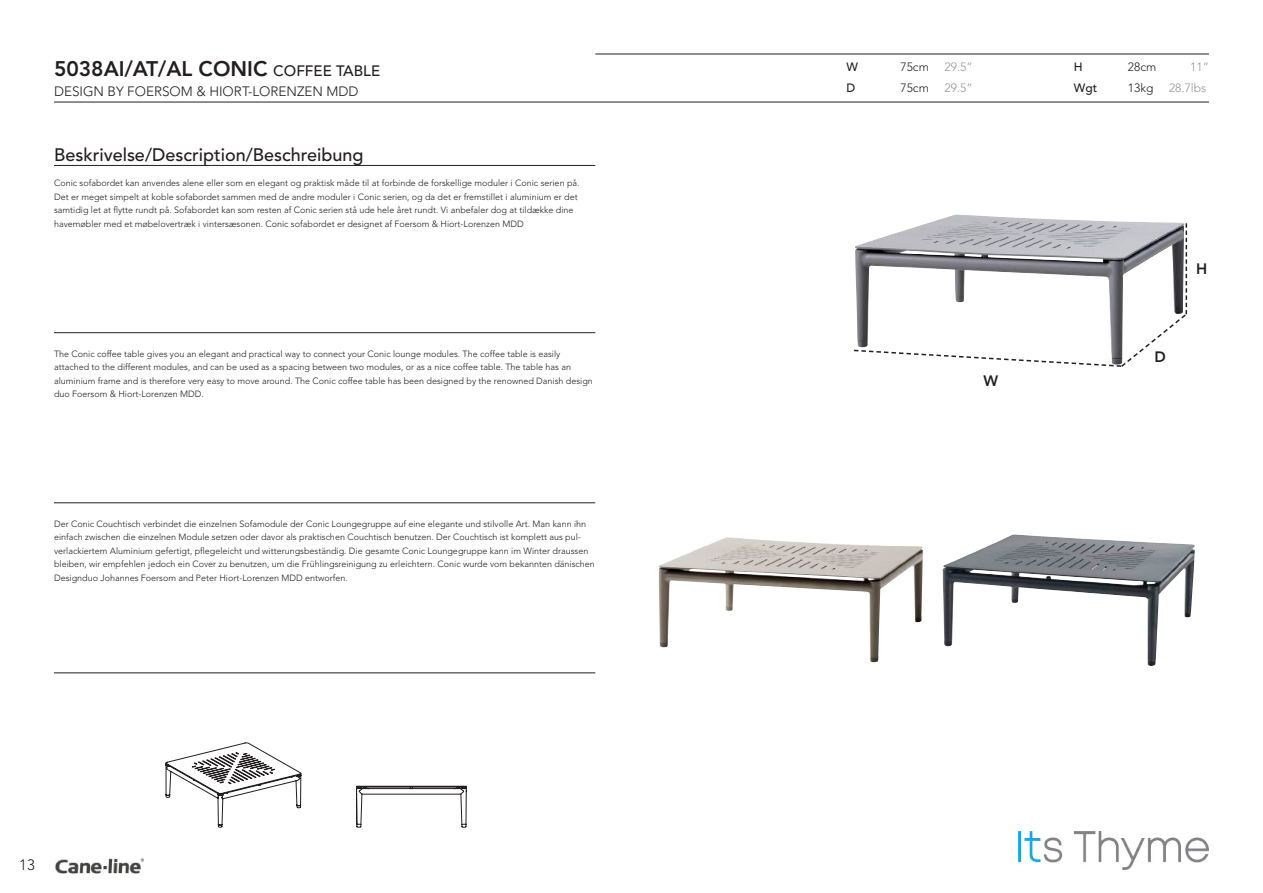
<style>
.page{position:relative;width:1263px;height:893px;background:#fff}
.page>*{position:absolute;margin:0;border:0;box-sizing:border-box;transform-origin:0 0}
.t1{font:800 21px "Avenir LT Pro";color:#231f20}
.t2{font:500 18px "Avenir LT Pro";color:#231f20}
.t3{font:800 15px "Avenir LT Pro";color:#231f20}
.t4{font:300 15px "Avenir LT Pro";color:#231f20}
.t5{font:300 13.5px "Avenir LT Pro";color:#231f20}
.t6{font:300 12px "Avenir LT Pro";color:#939598}
.t7{font:300 12px "Avenir LT Pro";color:#231f20}
.t8{font:500 12px "Avenir LT Pro";color:#231f20}
.t9{font:300 9px/13.5px "Avenir LT Pro";color:#231f20}
.s1{font-weight:500;font-size:15px}
</style>
<div class="page">
<hr style="left:54px;top:102px;width:1155px;height:1px;background:#231f20">
<hr style="left:595px;top:54px;width:614px;height:1px;background:#231f20">
<hr style="left:54px;top:165px;width:541px;height:1px;background:#231f20">
<hr style="left:54px;top:332px;width:541px;height:1px;background:#231f20">
<hr style="left:54px;top:502px;width:541px;height:1px;background:#231f20">
<hr style="left:54px;top:672px;width:541px;height:1px;background:#231f20">
<img style="left:942px;top:535px;width:253px;height:131px">
<img style="left:929px;top:215px;width:254px;height:8px">
<svg style="left:853px;top:223px;width:334px;height:144px"></svg>
<svg style="left:165px;top:742px;width:137px;height:86px"></svg>
<svg style="left:356px;top:785px;width:111px;height:43px"></svg>
<img style="left:658px;top:537px;width:265px;height:125px">
<img style="left:55px;top:858px;width:88px;height:16px">
<img style="left:1018px;top:831px;width:190px;height:39px">
<h1 class="t1" style="left:54px;top:56px;width:328px">5038AI/AT/AL CONIC <span class="s1">COFFEE TABLE</span></h1>
<h3 class="t5" style="left:54px;top:83px;width:306px">DESIGN BY FOERSOM &amp; HIORT-LORENZEN MDD</h3>
<h2 class="t2" style="left:54px;top:144px;width:311px">Beskrivelse/Description/Beschreibung</h2>
<p class="t9" style="left:54px;top:177px;width:527px">Conic sofabordet kan anvendes alene eller som en elegant og praktisk måde til at forbinde de forskellige moduler i Conic serien på.<br>Det er meget simpelt at koble sofabordet sammen med de andre moduler i Conic serien, og da det er fremstillet i aluminium er det samtidig let at flytte rundt på. Sofabordet kan som resten af Conic serien stå ude hele året rundt. Vi anbefaler dog at tildække dine havemøbler med et møbelovertræk i vintersæsonen. Conic sofabordet er designet af Foersom &amp; Hiort-Lorenzen MDD</p>
<p class="t9" style="left:54px;top:347px;width:540px">The Conic coffee table gives you an elegant and practical way to connect your Conic lounge modules. The coffee table is easily attached to the different modules, and can be used as a spacing between two modules, or as a nice coffee table. The table has an aluminium frame and is therefore very easy to move around. The Conic coffee table has been designed by the renowned Danish design duo Foersom &amp; Hiort-Lorenzen MDD.</p>
<p class="t9" style="left:54px;top:517px;width:542px">Der Conic Couchtisch verbindet die einzelnen Sofamodule der Conic Loungegruppe auf eine elegante und stilvolle Art. Man kann ihn einfach zwischen die einzelnen Module setzen oder davor als praktischen Couchtisch benutzen. Der Couchtisch ist komplett aus pul&shy;verlackiertem Aluminium gefertigt, pflegeleicht und witterungsbeständig. Die gesamte Conic Loungegruppe kann im Winter draussen bleiben, wir empfehlen jedoch ein Cover zu benutzen, um die Frühlingsreinigung zu erleichtern. Conic wurde vom bekannten dänischen Designduo Johannes Foersom and Peter Hiort-Lorenzen MDD entworfen.</p>
<h3 class="t4" style="left:19px;top:856px;width:17px">13</h3>
<h3 class="t8" style="left:846px;top:60px;width:13px">W</h3>
<h3 class="t7" style="left:900px;top:60px;width:30px">75cm</h3>
<h3 class="t6" style="left:944px;top:60px;width:30px">29.5”</h3>
<h3 class="t8" style="left:846px;top:81px;width:10px">D</h3>
<h3 class="t7" style="left:900px;top:81px;width:30px">75cm</h3>
<h3 class="t6" style="left:944px;top:81px;width:30px">29.5”</h3>
<h3 class="t3" style="left:983px;top:371px;width:16px">W</h3>
<h3 class="t8" style="left:1074px;top:60px;width:10px">H</h3>
<h3 class="t7" style="left:1128px;top:60px;width:30px">28cm</h3>
<h3 class="t6" style="left:1190px;top:60px;width:20px">11”</h3>
<h3 class="t8" style="left:1074px;top:81px;width:25px">Wgt</h3>
<h3 class="t7" style="left:1128px;top:81px;width:27px">13kg</h3>
<h3 class="t6" style="left:1169px;top:81px;width:39px">28.7lbs</h3>
<h3 class="t3" style="left:1154px;top:347px;width:13px">D</h3>
<h3 class="t3" style="left:1196px;top:260px;width:13px">H</h3>
</div>
